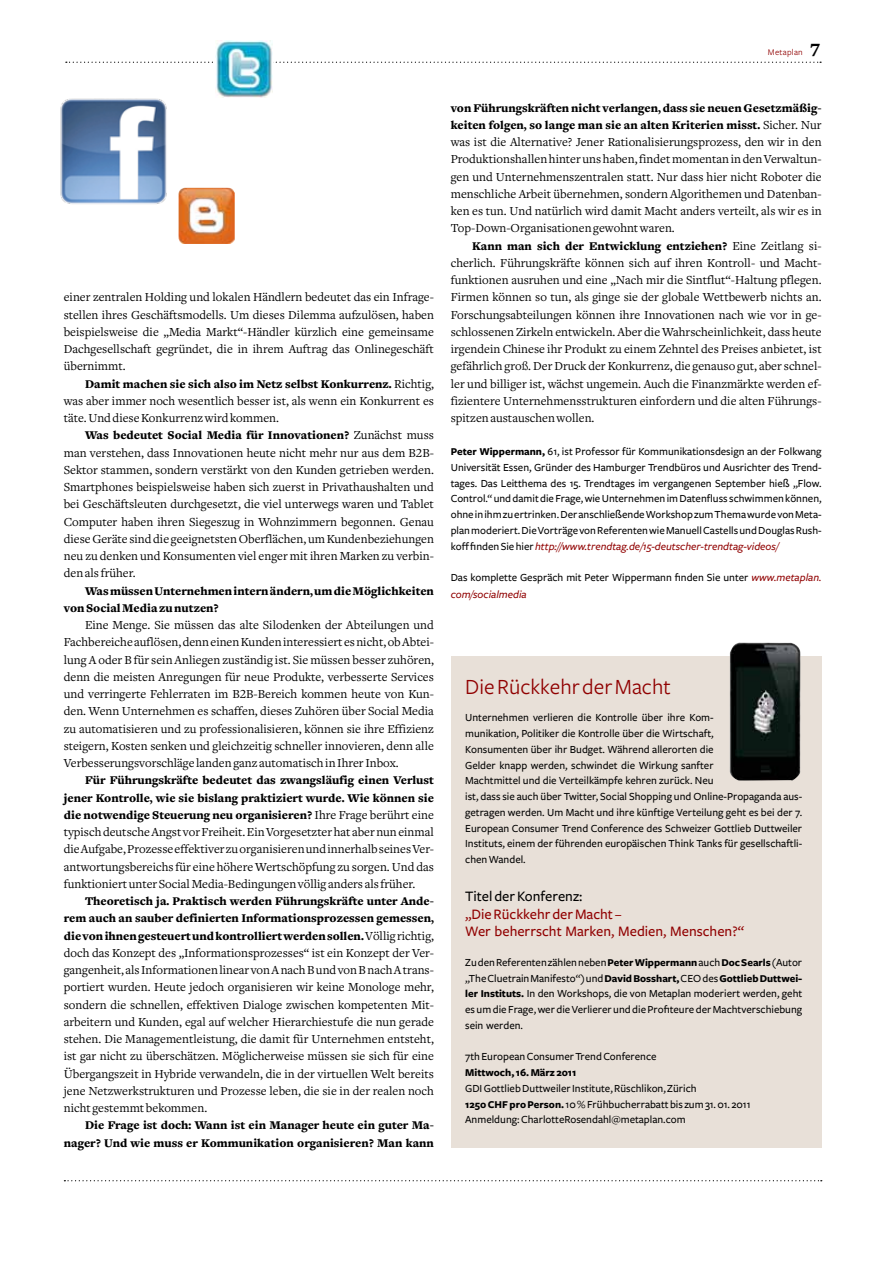
<style>
.page{position:relative;width:893px;height:1263px;background:#fff}
.page>*{position:absolute;margin:0;border:0;box-sizing:border-box;transform-origin:0 0}
.t1{font:22.5px "Freight Sans";color:#900000}
.t2{font:500 15px/17.2px "Freight Sans";color:#900000}
.t3{font:500 15px "Freight Sans";color:#000}
.t4{font:12.75px/17.2px "Freight Text";color:#000;text-align:justify}
.t5{font:900 12.3px/17.2px "Freight Text";color:#000}
.t6{font:500 11.25px/15.8px "Freight Sans";color:#000}
.t7{font:700 10.8px "Freight Sans";color:#000}
.t8{font:9px "Freight Sans";letter-spacing:.03em;color:#900000}
.s1{font-family:"Freight Text";font-weight:900;font-size:19.5px;color:#000}
.s2{font-weight:400;font-size:12.75px}
.s3{font-weight:700;font-size:10.8px}
.s4{font-family:"Arial";font-weight:400}
.s5{font-style:italic;color:#900000}
</style>
<div class="page">
<svg style="left:64px;top:1180px;width:758px;height:1px"></svg>
<svg style="left:66px;top:62px;width:755px;height:1px"></svg>
<img style="left:60px;top:98px;width:107px;height:106px">
<img style="left:179px;top:188px;width:56px;height:56px">
<div style="left:215px;top:40px;width:57px;height:58px;background:#fff"></div>
<img style="left:216px;top:41px;width:56px;height:56px">
<div style="left:451px;top:656px;width:371px;height:492px;background:#e8e0d8"></div>
<img style="left:730px;top:643px;width:71px;height:138px">
<p class="t8" style="left:768px;top:48px;width:53px">Metaplan <span class="s1">7</span></p>
<p class="t4" style="left:64px;top:289px;width:372px">einer zentralen Holding und lokalen Händlern bedeutet das ein Infrage&shy;stellen ihres Geschäftsmodells. Um dieses Dilemma aufzulösen, haben beispielsweise die „Media Markt“-Händler kürzlich eine gemeinsame Dachgesellschaft gegründet, die in ihrem Auftrag das Onlinegeschäft übernimmt.</p>
<p class="t5" style="left:85px;top:375px;width:350px">Damit machen sie sich also im Netz selbst Konkurrenz. <span class="s2">Richtig,</span></p>
<p class="t4" style="left:64px;top:392px;width:372px">was aber immer noch wesentlich besser ist, als wenn ein Konkurrent es täte. Und diese Konkurrenz wird kommen.</p>
<p class="t5" style="left:85px;top:427px;width:350px">Was bedeutet Social Media für Innovationen? <span class="s2">Zunächst muss</span></p>
<p class="t4" style="left:64px;top:444px;width:372px">man verstehen, dass Innovationen heute nicht mehr nur aus dem B2B-Sektor stammen, sondern verstärkt von den Kunden getrieben werden.<br>Smartphones beispielsweise haben sich zuerst in Privathaushalten und bei Geschäftsleuten durchgesetzt, die viel unterwegs waren und Tablet Computer haben ihren Siegeszug in Wohnzimmern begonnen. Genau diese Geräte sind die geeignetsten Oberflächen, um Kundenbeziehungen neu zu denken und Konsumenten viel enger mit ihren Marken zu verbin&shy;den als früher.</p>
<p class="t5" style="left:64px;top:582px;width:372px;text-indent:21px">Was müssen Unternehmen intern ändern, um die Möglichkeiten von Social Media zu nutzen?</p>
<p class="t4" style="left:64px;top:617px;width:372px;text-indent:21px">Eine Menge. Sie müssen das alte Silodenken der Abteilungen und Fachbereiche auflösen, denn einen Kunden interessiert es nicht, ob Abtei&shy;lung A oder B für sein Anliegen zuständig ist. Sie müssen besser zuhören, denn die meisten Anregungen für neue Produkte, verbesserte Services und verringerte Fehlerraten im B2B-Bereich kommen heute von Kun&shy;den. Wenn Unternehmen es schaffen, dieses Zuhören über Social Media zu automatisieren und zu professionalisieren, können sie ihre Effizienz steigern, Kosten senken und gleichzeitig schneller innovieren, denn alle Verbesserungsvorschläge landen ganz automatisch in Ihrer Inbox.</p>
<p class="t5" style="left:64px;top:772px;width:372px;text-align:justify;text-indent:21px">Für Führungskräfte bedeutet das zwangsläufig einen Verlust jener Kontrolle, wie sie bislang praktiziert wurde. Wie können sie die notwendige Steuerung neu organisieren? <span class="s2">Ihre Frage berührt eine</span></p>
<p class="t4" style="left:64px;top:824px;width:372px">typisch deutsche Angst vor Freiheit. Ein Vorgesetzter hat aber nun einmal die Aufgabe, Prozesse effektiver zu organisieren und innerhalb seines Ver&shy;antwortungsbereichs für eine höhere Wertschöpfung zu sorgen. Und das funktioniert unter Social Media-Bedingungen völlig anders als früher.</p>
<p class="t5" style="left:64px;top:893px;width:372px;text-align:justify;text-indent:21px">Theoretisch ja. Praktisch werden Führungskräfte unter Ande&shy;rem auch an sauber definierten Informationsprozessen gemessen, die von ihnen gesteuert und kontrolliert werden sollen. <span class="s2">Völlig richtig,</span></p>
<p class="t4" style="left:64px;top:944px;width:372px">doch das Konzept des „Informationsprozesses“ ist ein Konzept der Ver&shy;gangenheit, als Informationen linear von A nach B und von B nach A trans&shy;portiert wurden. Heute jedoch organisieren wir keine Monologe mehr, sondern die schnellen, effektiven Dialoge zwischen kompetenten Mit&shy;arbeitern und Kunden, egal auf welcher Hierarchiestufe die nun gerade stehen. Die Managementleistung, die damit für Unternehmen entsteht, ist gar nicht zu überschätzen. Möglicherweise müssen sie sich für eine Übergangszeit in Hybride verwandeln, die in der virtuellen Welt bereits jene Netzwerkstrukturen und Prozesse leben, die sie in der realen noch nicht gestemmt bekommen.</p>
<p class="t5" style="left:64px;top:1117px;width:372px;text-align:right">Die Frage ist doch: Wann ist ein Manager heute ein guter Ma&shy;nager? Und wie muss er Kommunikation organisieren? Man kann</p>
<p class="t5" style="left:451px;top:99px;width:372px">von Führungskräften nicht verlangen, dass sie neuen Gesetzmäßig&shy;keiten folgen, so lange man sie an alten Kriterien misst. <span class="s2">Sicher. Nur</span></p>
<p class="t4" style="left:451px;top:134px;width:372px">was ist die Alternative? Jener Rationalisierungsprozess, den wir in den Produktionshallen hinter uns haben, findet momentan in den Verwaltun&shy;gen und Unternehmenszentralen statt. Nur dass hier nicht Roboter die menschliche Arbeit übernehmen, sondern Algorithemen und Datenban&shy;ken es tun. Und natürlich wird damit Macht anders verteilt, als wir es in Top-Down-Organisationen gewohnt waren.</p>
<p class="t5" style="left:472px;top:237px;width:351px">Kann man sich der Entwicklung entziehen? <span class="s2">Eine Zeitlang si-</span></p>
<p class="t4" style="left:451px;top:254px;width:372px">cherlich. Führungskräfte können sich auf ihren Kontroll- und Macht&shy;funktionen ausruhen und eine „Nach mir die Sintflut“-Haltung pflegen.<br>Firmen können so tun, als ginge sie der globale Wettbewerb nichts an.<br>Forschungsabteilungen können ihre Innovationen nach wie vor in ge&shy;schlossenen Zirkeln entwickeln. Aber die Wahrscheinlichkeit, dass heute irgendein Chinese ihr Produkt zu einem Zehntel des Preises anbietet, ist gefährlich groß. Der Druck der Konkurrenz, die genauso gut, aber schnel&shy;ler und billiger ist, wächst ungemein. Auch die Finanzmärkte werden ef&shy;fizientere Unternehmensstrukturen einfordern und die alten Führungs&shy;spitzen austauschen wollen.</p>
<p class="t6" style="left:451px;top:444px;width:372px;text-align:justify"><span class="s3">Peter Wippermann,</span> 61, ist Professor für Kommunikationsdesign an der Folkwang Universität Essen, Gründer des Hamburger Trendbüros und Ausrichter des Trend&shy;tages. Das Leitthema des 15. Trendtages im vergangenen September hie<span class="s4">ß</span> „Flow.<br>Control.“ und damit die Frage, wie Unternehmen im Datenfluss schwimmen können, ohne in ihm zu ertrinken. Der anschlie<span class="s4">ß</span>ende Workshop zum Thema wurde von Meta&shy;plan moderiert. Die Vorträge von Referenten wie Manuell Castells und Douglas Rush&shy;koff finden Sie hier <span class="s5">http://www.trendtag.de/15-deutscher-trendtag-videos/</span></p>
<p class="t6" style="left:451px;top:569px;width:372px;line-height:17.2px">Das komplette Gespräch mit Peter Wippermann finden Sie unter <span class="s5">www.metaplan. com/socialmedia</span></p>
<h1 class="t1" style="left:465px;top:675px;width:207px">Die Rückkehr der Macht</h1>
<p class="t6" style="left:465px;top:710px;width:339px">Unternehmen verlieren die Kontrolle über ihre Kom-<br>munikation, Politiker die Kontrolle über die Wirtschaft,<br>Konsumenten über ihr Budget. Während allerorten die<br>Gelder knapp werden, schwindet die Wirkung sanfter<br>Machtmittel und die Verteilkämpfe kehren zurück. Neu<br>ist, dass sie auch über Twitter, Social Shopping und Online-Propaganda aus&shy;getragen werden. Um Macht und ihre künftige Verteilung geht es bei der 7.<br>European Consumer Trend Conference des Schweizer Gottlieb Duttweiler Instituts, einem der führenden europäischen Think Tanks für gesellschaftli&shy;chen Wandel.</p>
<p class="t3" style="left:465px;top:888px;width:119px">Titel der Konferenz:</p>
<p class="t2" style="left:465px;top:905px;width:280px">„Die Rückkehr der Macht –<br>Wer beherrscht Marken, Medien, Menschen?“</p>
<p class="t6" style="left:465px;top:954px;width:339px;text-align:justify">Zu den Referenten zählen neben <span class="s3">Peter Wippermann</span> auch <span class="s3">Doc Searls</span>(Autor „The Cluetrain Manifesto“) und <span class="s3">David Bosshart,</span> CEO des <span class="s3">Gottlieb Duttwei&shy;ler Instituts.</span> In den Workshops, die von Metaplan moderiert werden, geht es um die Frage, wer die Verlierer und die Profiteure der Machtverschiebung sein werden.</p>
<p class="t6" style="left:465px;top:1049px;width:193px">7th European Consumer Trend Conference</p>
<p class="t7" style="left:465px;top:1067px;width:113px">Mittwoch, 16. März 2011</p>
<p class="t6" style="left:465px;top:1080px;width:287px">GDI Gottlieb Duttweiler Institute, Rüschlikon, Zürich<br><span class="s3">1250 CHF pro Person.</span> 10 % Frühbucherrabatt bis zum 31. 01. 2011<br>Anmeldung: CharlotteRosendahl@metaplan.com</p>
</div>
